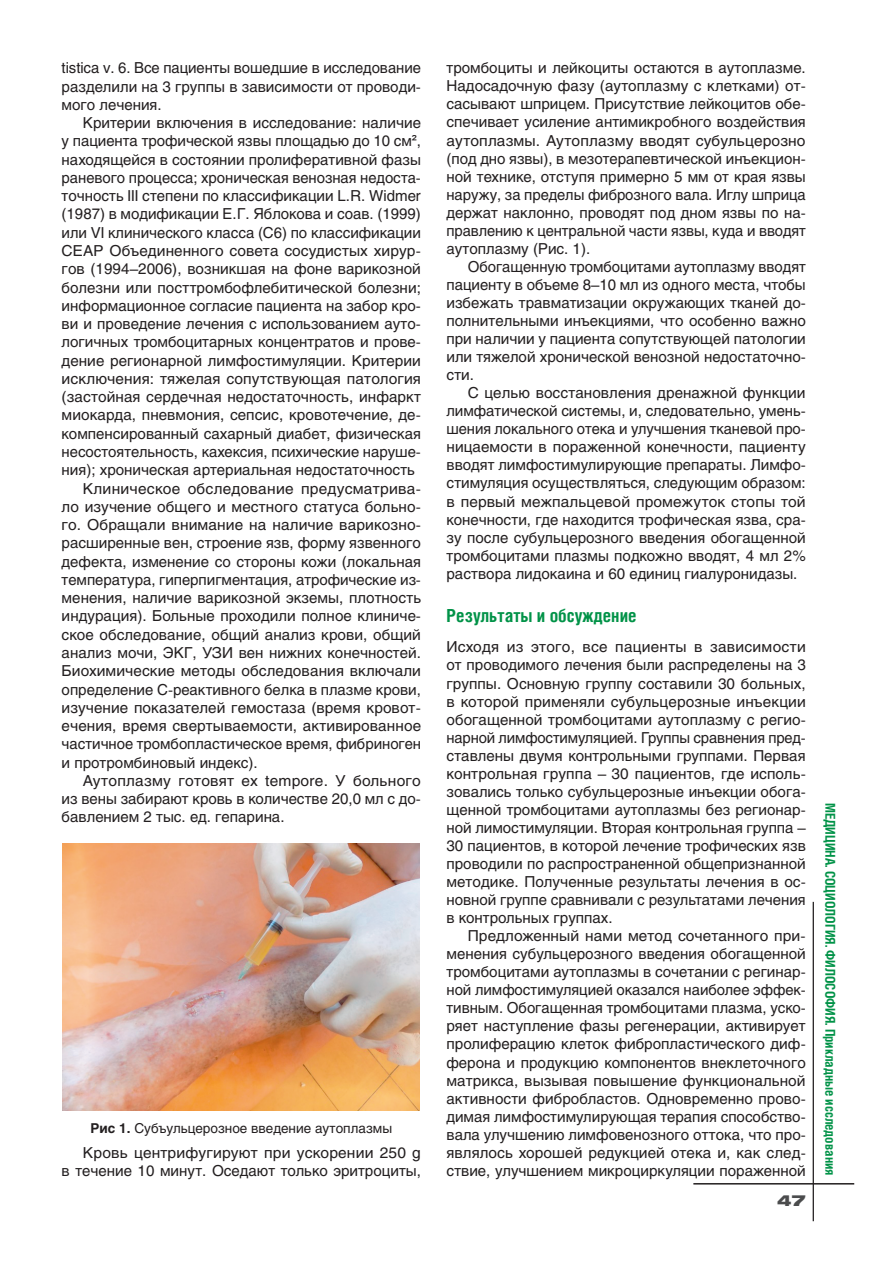
<style>
.page{position:relative;width:893px;height:1263px;background:#fff}
.page>*{position:absolute;margin:0;border:0;box-sizing:border-box;transform-origin:0 0}
.Статья_ПодЗаг{font:700 18px "Helios Cond";color:#009247}
.Body_Text{font:15px/18.3px "Helios";color:#231f20;text-align:justify}
.Body_Text_БЕЗАБЗ{font:15px/18px "Helios";color:#231f20;text-align:justify}
.t1{font:900 15px "Helios Ext";color:#4b4c4d}
.t2{font:700 13.5px "Helios Cond";color:#009247}
.Подрис{font:13.5px "Helios";color:#231f20}
.s1{font-family:"Arial"}
.s2{font-weight:700}
</style>
<div class="page">
<hr style="left:813px;top:902px;width:1px;height:319px;background:#231f20">
<hr style="left:693px;top:1183px;width:161px;height:1px;background:#231f20">
<img style="left:63px;top:843px;width:357px;height:268px">
<p class="Body_Text" style="left:62px;top:59px;width:361px">tistica v. 6. Все пациенты вошедшие в исследование разделили на 3 группы в зависимости от проводи&shy;мого лечения.</p>
<p class="Body_Text" style="left:62px;top:114px;width:361px;text-indent:21px">Критерии включения в исследование: наличие у пациента трофической язвы площадью до 10 см<span class="s1">²</span>, находящейся в состоянии пролиферативной фазы раневого процесса; хроническая венозная недоста&shy;точность III степени по классификации L.R. Widmer (1987) в модификации Е.Г. Яблокова и соав. (1999) или VI клинического класса (C6) по классификации CEAP Объединенного совета сосудистых хирур&shy;гов (1994–2006), возникшая на фоне варикозной болезни или посттромбофлебитической болезни; информационное согласие пациента на забор кро&shy;ви и проведение лечения с использованием ауто&shy;логичных тромбоцитарных концентратов и прове&shy;дение регионарной лимфостимуляции. Критерии исключения: тяжелая сопутствующая патология (застойная сердечная недостаточность, инфаркт миокарда, пневмония, сепсис, кровотечение, де&shy;компенсированный сахарный диабет, физическая несостоятельность, кахексия, психические наруше&shy;ния); хроническая артериальная недостаточность</p>
<p class="Body_Text" style="left:62px;top:479px;width:361px;text-indent:21px">Клиническое обследование предусматрива&shy;ло изучение общего и местного статуса больно&shy;го. Обращали внимание на наличие варикозно&shy;расширенные вен, строение язв, форму язвенного дефекта, изменение со стороны кожи (локальная температура, гиперпигментация, атрофические из&shy;менения, наличие варикозной экземы, плотность индурация). Больные проходили полное клиниче&shy;ское обследование, общий анализ крови, общий анализ мочи, ЭКГ, УЗИ вен нижних конечностей.<br>Биохимические методы обследования включали определение С-реактивного белка в плазме крови, изучение показателей гемостаза (время кровот&shy;ечения, время свертываемости, активированное частичное тромбопластическое время, фибриноген и протромбиновый индекс).</p>
<p class="Body_Text" style="left:62px;top:771px;width:361px;text-indent:21px">Аутоплазму готовят ex tempore. У больного из вены забирают кровь в количестве 20,0 мл с до&shy;бавлением 2 тыс. ед. гепарина.</p>
<p class="Подрис" style="left:90px;top:1120px;width:303px"><span class="s2">Рис 1.</span> Субъульцерозное введение аутоплазмы</p>
<p class="Body_Text" style="left:62px;top:1143px;width:361px;text-align:right">Кровь центрифугируют при ускорении 250 g<br>в течение 10 минут. Оседают только эритроциты,</p>
<p class="Body_Text" style="left:446px;top:59px;width:361px">тромбоциты и лейкоциты остаются в аутоплазме.<br>Надосадочную фазу (аутоплазму с клетками) от&shy;сасывают шприцем. Присутствие лейкоцитов обе&shy;спечивает усиление антимикробного воздействия аутоплазмы. Аутоплазму вводят субульцерозно (под дно язвы), в мезотерапевтической инъекцион&shy;ной технике, отступя примерно 5 мм от края язвы наружу, за пределы фиброзного вала. Иглу шприца держат наклонно, проводят под дном язвы по на&shy;правлению к центральной части язвы, куда и вводят аутоплазму (Рис. 1).</p>
<p class="Body_Text" style="left:446px;top:257px;width:361px;text-indent:21px">Обогащенную тромбоцитами аутоплазму вводят пациенту в объеме 8–10 мл из одного места, чтобы избежать травматизации окружающих тканей до&shy;полнительными инъекциями, что особенно важно при наличии у пациента сопутствующей патологии или тяжелой хронической венозной недостаточно&shy;сти.</p>
<p class="Body_Text" style="left:446px;top:384px;width:361px;text-indent:21px">С целью восстановления дренажной функции лимфатической системы, и, следовательно, умень&shy;шения локального отека и улучшения тканевой про&shy;ницаемости в пораженной конечности, пациенту вводят лимфостимулирующие препараты. Лимфо&shy;стимуляция осуществляться, следующим образом: в первый межпальцевой промежуток стопы той конечности, где находится трофическая язва, сра&shy;зу после субульцерозного введения обогащенной тромбоцитами плазмы подкожно вводят, 4 мл 2% раствора лидокаина и 60 единиц гиалуронидазы.</p>
<p class="Статья_ПодЗаг" style="left:446px;top:604px;width:192px">Результаты и обсуждение</p>
<p class="Body_Text_БЕЗАБЗ" style="left:446px;top:638px;width:361px">Исходя из этого, все пациенты в зависимости от проводимого лечения были распределены на 3 группы. Основную группу составили 30 больных, в которой применяли субульцерозные инъекции обогащенной тромбоцитами аутоплазму с регио&shy;нарной лимфостимуляцией. Группы сравнения пред&shy;ставлены двумя контрольными группами. Первая контрольная группа – 30 пациентов, где исполь&shy;зовались только субульцерозные инъекции обога&shy;щенной тромбоцитами аутоплазмы без регионар&shy;ной лимостимуляции. Вторая контрольная группа – 30 пациентов, в которой лечение трофических язв проводили по распространенной общепризнанной методике. Полученные результаты лечения в ос&shy;новной группе сравнивали с результатами лечения в контрольных группах.</p>
<p class="Body_Text" style="left:446px;top:927px;width:361px;text-indent:21px">Предложенный нами метод сочетанного при&shy;менения субульцерозного введения обогащенной тромбоцитами аутоплазмы в сочетании с регинар&shy;ной лимфостимуляцией оказался наиболее эффек&shy;тивным. Обогащенная тромбоцитами плазма, уско&shy;ряет наступление фазы регенерации, активирует пролиферацию клеток фибропластического диф&shy;ферона и продукцию компонентов внеклеточного матрикса, вызывая повышение функциональной активности фибробластов. Одновременно прово&shy;димая лимфостимулирующая терапия способство&shy;вала улучшению лимфовенозного оттока, что про&shy;являлось хорошей редукцией отека и, как след&shy;ствие, улучшением микроциркуляции пораженной</p>
<p class="t1" style="left:777px;top:1191px;width:30px">47</p>
<p class="t2" style="left:838px;top:803px;width:374px;rotate:90deg">МЕДИЦИНА. СОЦИОЛОГИЯ. ФИЛОСОФИЯ. Прикладные исследования</p>
</div>
